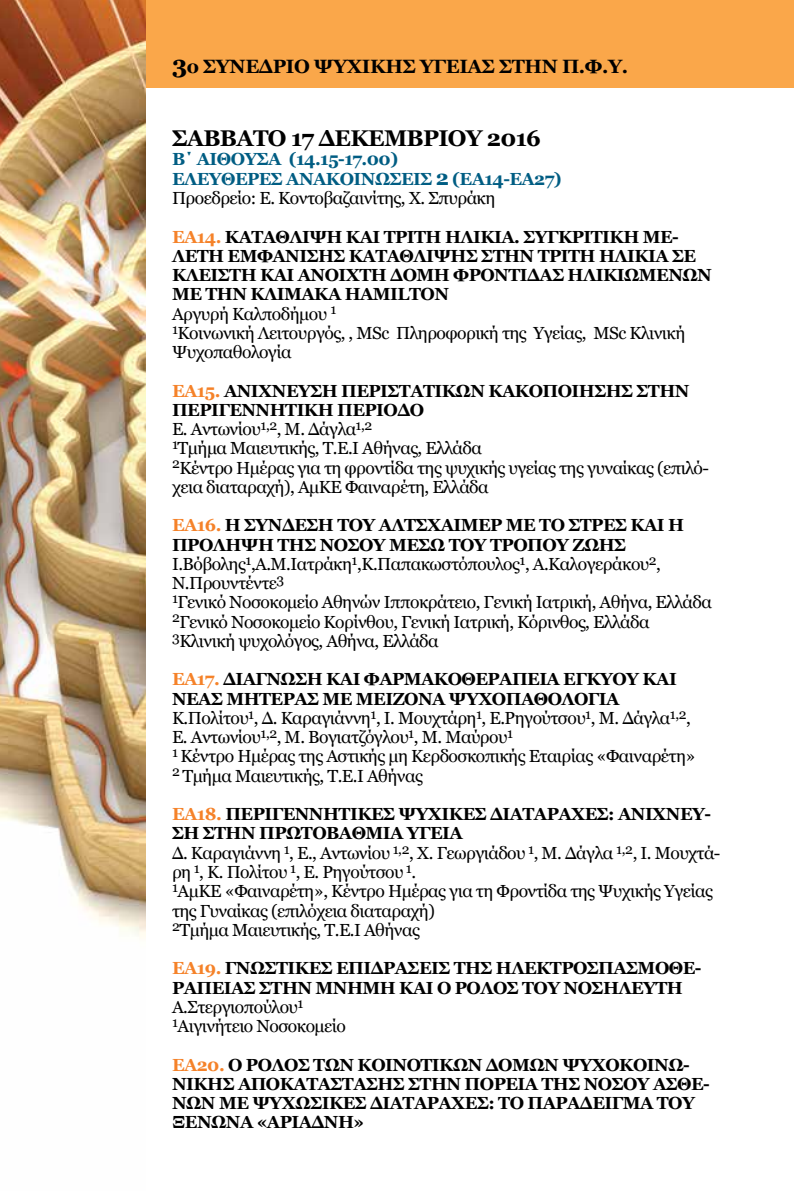
<style>
.page{position:relative;width:794px;height:1191px;background:#fff}
.page>*{position:absolute;margin:0;border:0;box-sizing:border-box;transform-origin:0 0}
.t1{font:700 22.75px "Georgia";letter-spacing:-.03em;color:#000}
.t2{font:700 19.25px "Georgia";letter-spacing:-.02em;color:#000}
.t3{font:17.5px/19.2px "Georgia";letter-spacing:-.03em;color:#000}
.t4{font:700 17.5px/19.2px "Georgia";letter-spacing:-.03em;color:#000}
.t5{font:700 17.5px/19.2px "Georgia";letter-spacing:-.03em;color:#005d83}
.s1{font-size:24.5px}
.s2{font-size:21px}
.s3{font-weight:400;color:#000}
.s4{color:#f58229}
.s5{font-weight:400}
.s6{font-weight:700;color:#f58229}
.s7{font-weight:700}
</style>
<div class="page">
<div style="left:99px;top:0;width:695px;height:88px;background:#faa74a"></div>
<img style="left:0;top:0;width:146px;height:939px">
<p class="t2" style="left:172px;top:52px;width:457px"><span class="s1">3</span>ο ΣΥΝΕΔΡΙΟ ΨΥΧΙΚΗΣ ΥΓΕΙΑΣ ΣΤΗΝ Π.Φ.Υ.</p>
<h1 class="t1" style="left:172px;top:121px;width:370px">ΣΑΒΒΑΤΟ 17 ΔΕΚΕΜΒΡΙΟΥ 2016</h1>
<p class="t5" style="left:172px;top:149px;width:391px">Β΄ ΑΙΘΟΥΣΑ (14.15-17.00)<br>ΕΛΕΥΘΕΡΕΣ ΑΝΑΚΟΙΝΩΣΕΙΣ <span class="s2">2</span> (ΕΑ14-ΕΑ27)<br><span class="s3">Προεδρείο: Ε. Κοντοβαζαινίτης, Χ. Σπυράκη</span></p>
<p class="t4" style="left:172px;top:226px;width:541px"><span class="s4">ΕΑ14.</span> ΚΑΤΑΘΛΙΨΗ ΚΑΙ ΤΡΙΤΗ ΗΛΙΚΙΑ. ΣΥΓΚΡΙΤΙΚΗ ΜΕ-ΛΕΤΗ ΕΜΦΑΝΙΣΗΣ ΚΑΤΑΘΛΙΨΗΣ ΣΤΗΝ ΤΡΙΤΗ ΗΛΙΚΙΑ ΣΕ ΚΛΕΙΣΤΗ ΚΑΙ ΑΝΟΙΧΤΗ ΔΟΜΗ ΦΡΟΝΤΙΔΑΣ ΗΛΙΚΙΩΜΕΝΩΝ ΜΕ ΤΗΝ ΚΛΙΜΑΚΑ HAMILTON<br><span class="s5">Αργυρή Καλποδήμου</span> <sup>1<br>1</sup><span class="s5">Κοινωνική Λειτουργός, , MSc Πληροφορική της Υγείας, MSc Κλινική Ψυχοπαθολογία</span></p>
<p class="t3" style="left:172px;top:380px;width:538px"><span class="s6">ΕΑ15.</span> <span class="s7">ΑΝΙΧΝΕΥΣΗ ΠΕΡΙΣΤΑΤΙΚΩΝ ΚΑΚΟΠΟΙΗΣΗΣ ΣΤΗΝ ΠΕΡΙΓΕΝΝΗΤΙΚΗ ΠΕΡΙΟΔΟ<br></span>Ε. Αντωνίου<sup>1,2</sup>, Μ. Δάγλα<sup>1,2<br>1</sup>Τμήμα Μαιευτικής, Τ.Ε.Ι Αθήνας, Ελλάδα<br><sup>2</sup>Κέντρο Ημέρας για τη φροντίδα της ψυχικής υγείας της γυναίκας (επιλό&shy;χεια διαταραχή), ΑμΚΕ Φαιναρέτη, Ελλάδα</p>
<p class="t3" style="left:172px;top:515px;width:541px"><span class="s6">ΕΑ16.</span> <span class="s7">Η ΣΥΝΔΕΣΗ ΤΟΥ ΑΛΤΣΧΑΙΜΕΡ ΜΕ ΤΟ ΣΤΡΕΣ ΚΑΙ Η ΠΡΟΛΗΨΗ ΤΗΣ ΝΟΣΟΥ ΜΕΣΩ ΤΟΥ ΤΡΟΠΟΥ ΖΩΗΣ </span>Ι.Βόβολης<sup>1</sup>,Α.Μ.Ιατράκη<sup>1</sup>,Κ.Παπακωστόπουλος<sup>1</sup>, Α.Καλογεράκου<sup>2</sup>, Ν.Προυντέντε<sup>3<br>1</sup>Γενικό Νοσοκομείο Αθηνών Ιπποκράτειο, Γενική Ιατρική, Αθήνα, Ελλάδα <sup>2</sup>Γενικό Νοσοκομείο Κορίνθου, Γενική Ιατρική, Κόρινθος, Ελλάδα <sup>3</sup>Κλινική ψυχολόγος, Αθήνα, Ελλάδα</p>
<p class="t3" style="left:172px;top:669px;width:525px"><span class="s6">ΕΑ17.</span> <span class="s7">ΔΙΑΓΝΩΣΗ ΚΑΙ ΦΑΡΜΑΚΟΘΕΡΑΠΕΙΑ ΕΓΚΥΟΥ ΚΑΙ ΝΕΑΣ ΜΗΤΕΡΑΣ ΜΕ ΜΕΙΖΟΝΑ ΨΥΧΟΠΑΘΟΛΟΓΙΑ </span>Κ.Πολίτου<sup>1</sup>, Δ. Καραγιάννη<sup>1</sup>, Ι. Μουχτάρη<sup>1</sup>, Ε.Ρηγούτσου<sup>1</sup>, Μ. Δάγλα<sup>1,2</sup>, Ε. Αντωνίου<sup>1,2</sup>, Μ. Βογιατζόγλου<sup>1</sup>, Μ. Μαύρου<sup>1<br>1</sup> Κέντρο Ημέρας της Αστικής μη Κερδοσκοπικής Εταιρίας «Φαιναρέτη» <sup>2</sup> Τμήμα Μαιευτικής, Τ.Ε.Ι Αθήνας</p>
<p class="t3" style="left:172px;top:804px;width:550px"><span class="s6">ΕΑ18.</span> <span class="s7">ΠΕΡΙΓΕΝΝΗΤΙΚΕΣ ΨΥΧΙΚΕΣ ΔΙΑΤΑΡΑΧΕΣ: ΑΝΙΧΝΕΥ-ΣΗ ΣΤΗΝ ΠΡΩΤΟΒΑΘΜΙΑ ΥΓΕΙΑ<br></span>Δ. Καραγιάννη <sup>1</sup>, Ε., Αντωνίου <sup>1,2</sup>, Χ. Γεωργιάδου <sup>1</sup>, Μ. Δάγλα <sup>1,2</sup>, Ι. Μουχτά&shy;ρη <sup>1</sup>, Κ. Πολίτου <sup>1</sup>, Ε. Ρηγούτσου <sup>1</sup>.<br><sup>1</sup>ΑμΚΕ «Φαιναρέτη», Κέντρο Ημέρας για τη Φροντίδα της Ψυχικής Υγείας της Γυναίκας (επιλόχεια διαταραχή)<br><sup>2</sup>Τμήμα Μαιευτικής, Τ.Ε.Ι Αθήνας</p>
<p class="t4" style="left:172px;top:957px;width:531px"><span class="s4">ΕΑ19.</span> ΓΝΩΣΤΙΚΕΣ ΕΠΙΔΡΑΣΕΙΣ ΤΗΣ ΗΛΕΚΤΡΟΣΠΑΣΜΟΘΕ-ΡΑΠΕΙΑΣ ΣΤΗΝ ΜΝΗΜΗ ΚΑΙ Ο ΡΟΛΟΣ ΤΟΥ ΝΟΣΗΛΕΥΤΗ <span class="s5">Α.Στεργιοπούλου</span><sup>1<br>1</sup><span class="s5">Αιγινήτειο Νοσοκομείο</span></p>
<p class="t4" style="left:172px;top:1054px;width:539px"><span class="s4">ΕΑ20.</span> Ο ΡΟΛΟΣ ΤΩΝ ΚΟΙΝΟΤΙΚΩΝ ΔΟΜΩΝ ΨΥΧΟΚΟΙΝΩ-ΝΙΚΗΣ ΑΠΟΚΑΤΑΣΤΑΣΗΣ ΣΤΗΝ ΠΟΡΕΙΑ ΤΗΣ ΝΟΣΟΥ ΑΣΘΕ-ΝΩΝ ΜΕ ΨΥΧΩΣΙΚΕΣ ΔΙΑΤΑΡΑΧΕΣ: ΤΟ ΠΑΡΑΔΕΙΓΜΑ ΤΟΥ ΞΕΝΩΝΑ «ΑΡΙΑΔΝΗ»</p>
</div>
